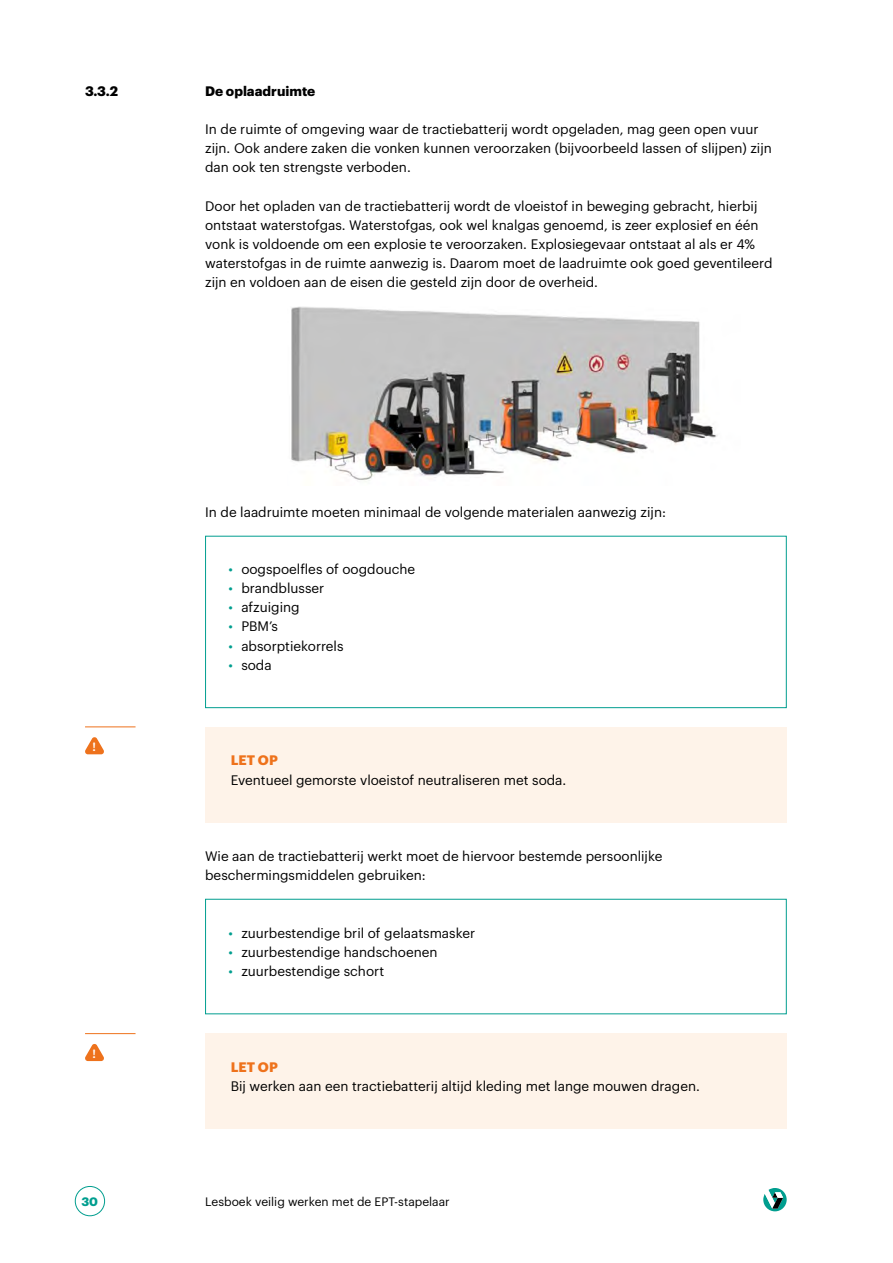
<style>
.page{position:relative;width:893px;height:1263px;background:#fff}
.page>*{position:absolute;margin:0;border:0;box-sizing:border-box;transform-origin:0 0}
.t1{font:13.5px/19.2px "Graphik";color:#000}
.t2{font:700 13.5px "Graphik";color:#000}
.t3{font:700 13.5px "Graphik";letter-spacing:.005em;color:#ee721c}
.t4{font:700 12.75px "Inconsolata";color:#fff}
.t5{font:12px "Graphik";color:#000}
.t6{font:700 12px "Graphik";color:#009e8f}
.s1{color:#009e8f}
</style>
<div class="page">
<div style="left:75px;top:1186px;width:30px;height:30px;border:1px solid #009e8f;border-radius:50%"></div>
<svg style="left:763px;top:1188px;width:24px;height:23px"></svg>
<img style="left:291px;top:306px;width:427px;height:176px">
<div style="left:205px;top:536px;width:582px;height:172px;border:1px solid #009e8f"></div>
<svg style="left:85px;top:737px;width:19px;height:17px"></svg>
<svg style="left:85px;top:1044px;width:19px;height:17px"></svg>
<hr style="left:85px;top:727px;width:51px;height:1px;background:#ee721c">
<hr style="left:85px;top:1033px;width:51px;height:1px;background:#ee721c">
<div style="left:205px;top:727px;width:582px;height:95px;background:#fef3e9"></div>
<div style="left:205px;top:1034px;width:582px;height:95px;background:#fef3e9"></div>
<p class="t2" style="left:85px;top:80px;width:34px">3.3.2</p>
<p class="t4" style="left:91px;top:739px;width:8px">!</p>
<p class="t4" style="left:91px;top:1045px;width:8px">!</p>
<p class="t2" style="left:205px;top:80px;width:112px">De oplaadruimte</p>
<p class="t1" style="left:205px;top:118px;width:568px">In de ruimte of omgeving waar de tractiebatterij wordt opgeladen, mag geen open vuur zijn. Ook andere zaken die vonken kunnen veroorzaken (bijvoorbeeld lassen of slijpen) zijn dan ook ten strengste verboden.</p>
<p class="t1" style="left:205px;top:195px;width:569px">Door het opladen van de tractiebatterij wordt de vloeistof in beweging gebracht, hierbij ontstaat waterstofgas. Waterstofgas, ook wel knalgas genoemd, is zeer explosief en één vonk is voldoende om een explosie te veroorzaken. Explosiegevaar ontstaat al als er 4% waterstofgas in de ruimte aanwezig is. Daarom moet de laadruimte ook goed geventileerd zijn en voldoen aan de eisen die gesteld zijn door de overheid.</p>
<p class="t1" style="left:205px;top:501px;width:462px">In de laadruimte moeten minimaal de volgende materialen aanwezig zijn:</p>
<p class="t1" style="left:229px;top:558px;width:188px"><span class="s1">•</span> oogspoelfles of oogdouche</p>
<p class="t1" style="left:229px;top:578px;width:97px"><span class="s1">•</span> brandblusser</p>
<p class="t1" style="left:229px;top:597px;width:73px"><span class="s1">•</span> afzuiging</p>
<p class="t1" style="left:229px;top:616px;width:51px"><span class="s1">•</span> PBM’s</p>
<p class="t1" style="left:229px;top:635px;width:116px"><span class="s1">•</span> absorptiekorrels</p>
<p class="t1" style="left:229px;top:654px;width:45px"><span class="s1">•</span> soda</p>
<p class="t3" style="left:231px;top:750px;width:49px">LET OP</p>
<p class="t1" style="left:231px;top:769px;width:337px">Eventueel gemorste vloeistof neutraliseren met soda.</p>
<p class="t1" style="left:205px;top:845px;width:459px">Wie aan de tractiebatterij werkt moet de hiervoor bestemde persoonlijke beschermingsmiddelen gebruiken:</p>
<p class="t1" style="left:229px;top:922px;width:248px"><span class="s1">•</span> zuurbestendige bril of gelaatsmasker</p>
<p class="t1" style="left:229px;top:941px;width:211px"><span class="s1">•</span> zuurbestendige handschoenen</p>
<p class="t1" style="left:229px;top:960px;width:157px"><span class="s1">•</span> zuurbestendige schort</p>
<p class="t3" style="left:231px;top:1056px;width:49px">LET OP</p>
<p class="t1" style="left:231px;top:1075px;width:471px">Bij werken aan een tractiebatterij altijd kleding met lange mouwen dragen.</p>
<p class="t6" style="left:81px;top:1192px;width:18px">30</p>
<p class="t5" style="left:205px;top:1192px;width:246px">Lesboek veilig werken met de EPT-stapelaar</p>
</div>
